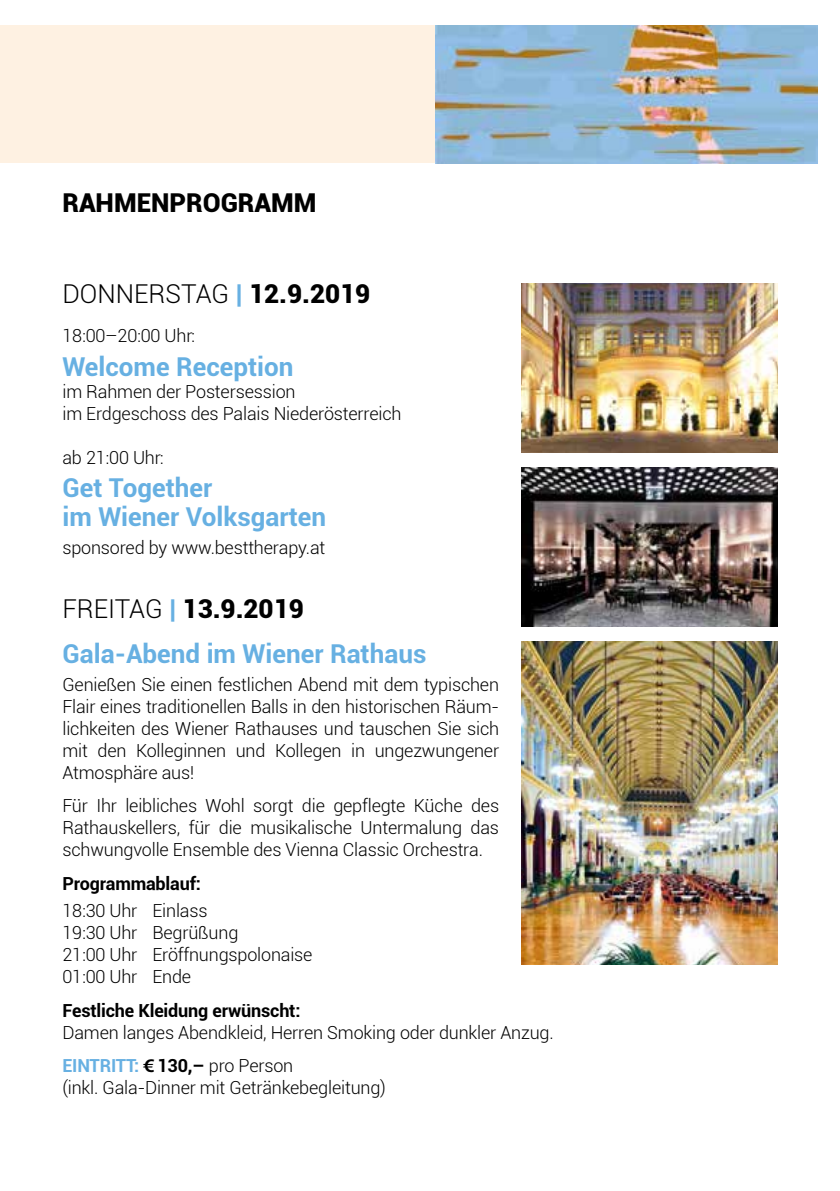
<style>
.page{position:relative;width:840px;height:1191px;background:#fff}
.page>*{position:absolute;margin:0;border:0;box-sizing:border-box;transform-origin:0 0}
.t1{font:700 26px/28px "Roboto";color:#67b0e2}
.t2{font:300 26px "Roboto";color:#000}
.t3{font:900 26px "Roboto";color:#000}
.t4{font:300 18px/22px "Roboto";letter-spacing:-.01em;color:#000}
.t5{font:700 18px "Roboto";letter-spacing:-.01em;color:#000}
.s1{font-weight:900;color:#67b0e2}
.s2{font-weight:900}
.s3{font-weight:300;color:#000}
.s4{font-weight:900;color:#000}
.s5{font-weight:700;color:#67b0e2}
.s6{font-family:"Linotype Euro Font Ato F";font-weight:400}
.s7{font-weight:700}
</style>
<div class="page">
<div style="left:0;top:25px;width:816px;height:138px;background:#fef1e2"></div>
<img style="left:435px;top:25px;width:381px;height:138px">
<img style="left:521px;top:641px;width:256px;height:323px">
<img style="left:521px;top:283px;width:256px;height:169px">
<img style="left:521px;top:468px;width:256px;height:158px">
<h1 class="t3" style="left:62px;top:185px;width:255px">RAHMENPROGRAMM</h1>
<h1 class="t2" style="left:62px;top:276px;width:309px">DONNERSTAG <span class="s1">|</span> <span class="s2">12.9.2019</span></h1>
<p class="t4" style="left:62px;top:324px;width:134px">18:00–20:00 Uhr:</p>
<h1 class="t1" style="left:62px;top:351px;width:232px">Welcome Reception</h1>
<p class="t4" style="left:62px;top:380px;width:340px">im Rahmen der Postersession<br>im Erdgeschoss des Palais Niederösterreich</p>
<p class="t4" style="left:62px;top:446px;width:102px">ab 21:00 Uhr:</p>
<h1 class="t1" style="left:62px;top:473px;width:265px">Get Together<br>im Wiener Volksgarten</h1>
<p class="t4" style="left:62px;top:535px;width:264px">sponsored by www.besttherapy.at</p>
<h1 class="t1" style="left:62px;top:585px;width:365px;line-height:45px"><span class="s3">FREITAG</span> <span class="s2">|</span> <span class="s4">13.9.2019<br></span>Gala-Abend im Wiener Rathaus</h1>
<p class="t4" style="left:62px;top:673px;width:438px;text-align:justify">Genießen Sie einen festlichen Abend mit dem typischen Flair eines traditionellen Balls in den historischen Räum&shy;lichkeiten des Wiener Rathauses und tauschen Sie sich mit den Kolleginnen und Kollegen in ungezwungener Atmosphäre aus!</p>
<p class="t4" style="left:62px;top:794px;width:438px;text-align:justify">Für Ihr leibliches Wohl sorgt die gepflegte Küche des Rathauskellers, für die musikalische Untermalung das schwungvolle Ensemble des Vienna Classic Orchestra.</p>
<p class="t5" style="left:62px;top:870px;width:140px">Programmablauf:</p>
<p class="t4" style="left:62px;top:899px;width:251px">18:30 Uhr Einlass<br>19:30 Uhr Begrüßung<br>21:00 Uhr Eröffnungspolonaise<br>01:00 Uhr Ende</p>
<p class="t5" style="left:62px;top:997px;width:239px">Festliche Kleidung erwünscht:</p>
<p class="t4" style="left:62px;top:1014px;width:492px;line-height:33.4px">Damen langes Abendkleid, Herren Smoking oder dunkler Anzug.<br><span class="s5">EINTRITT:</span> <span class="s6">5</span> <span class="s7">130,–</span> pro Person</p>
<p class="t4" style="left:62px;top:1076px;width:325px">(inkl. Gala-Dinner mit Getränkebegleitung)</p>
</div>
